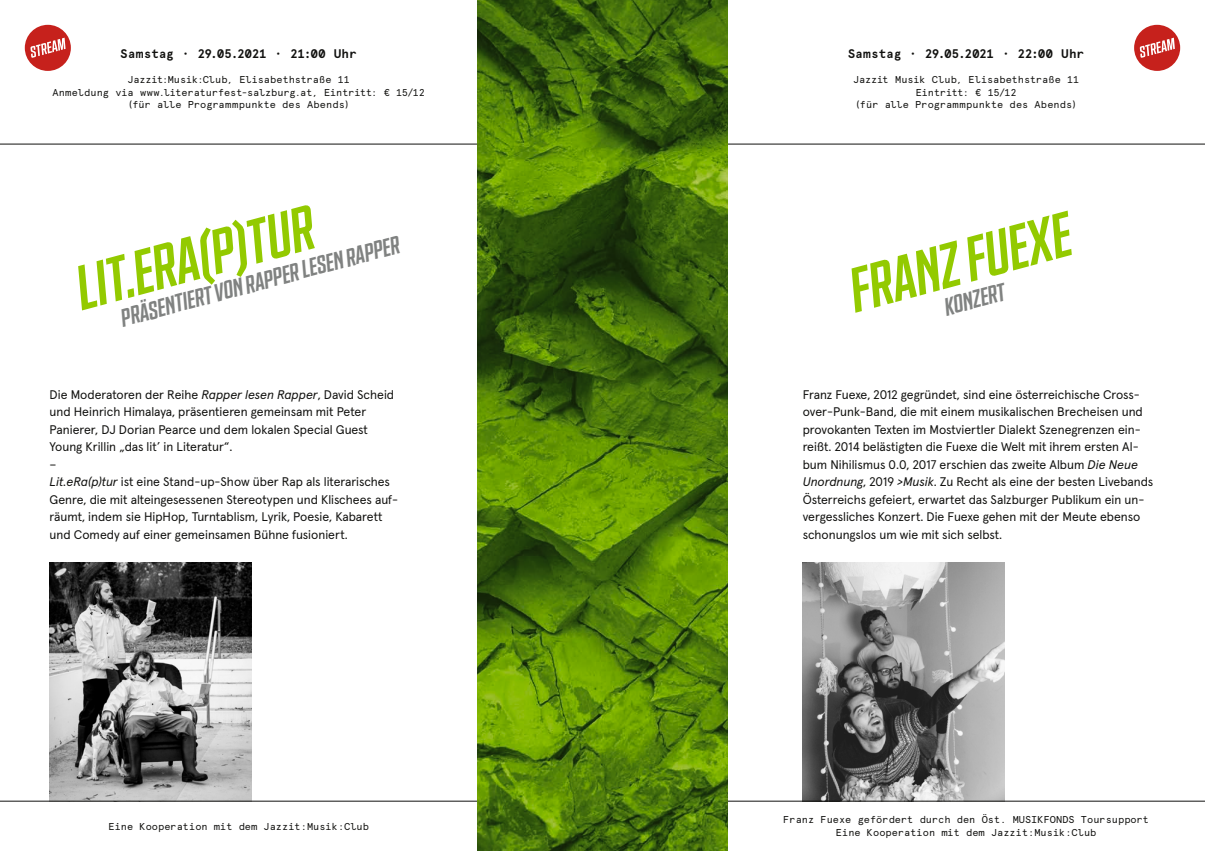
<style>
.page{position:relative;width:1205px;height:851px;background:#fff}
.page>*{position:absolute;margin:0;border:0;box-sizing:border-box;transform-origin:0 0}
.t1{font:italic 62.5px "NTF Grand Medium";color:#93ca00}
.t2{font:italic 25px "NTF Grand Medium";color:#808281}
.t3{font:12.5px/17.5px "Apercu Pro";color:#11110f}
.t4{font:700 12.5px "Apercu Mono Pro";letter-spacing:-.025em;color:#11110f}
.t5{font:10px/12.5px "Apercu Mono Pro";color:#11110f;text-align:center}
.s1{font-style:italic}
</style>
<div class="page">
<img style="left:803px;top:562px;width:202px;height:238px">
<img style="left:50px;top:562px;width:202px;height:238px">
<hr style="left:0;top:800px;width:1205px;height:1px;background:#11110f">
<hr style="left:0;top:144px;width:488px;height:1px;background:#11110f">
<hr style="left:727px;top:144px;width:478px;height:1px;background:#11110f">
<img style="left:477px;top:0;width:250px;height:850px">
<div style="left:25px;top:25px;width:46px;height:46px;background:#c6211c;border-radius:50%"></div>
<svg style="left:30px;top:38px;width:36px;height:20px"></svg>
<div style="left:1134px;top:25px;width:46px;height:46px;background:#c6211c;border-radius:50%"></div>
<svg style="left:1140px;top:38px;width:35px;height:20px"></svg>
<p class="t4" style="left:120px;top:44px;width:238px">Samstag · 29.05.2021 · 21:00 Uhr</p>
<p class="t5" style="left:53px;top:73px;width:374px">Jazzit:Musik:Club, Elisabethstraße 11<br>Anmeldung via www.literaturfest-salzburg.at, Eintritt: € 15/12 (für alle Programmpunkte des Abends)</p>
<h1 class="t1" style="left:68px;top:254px;width:246px;rotate:-15deg">LIT.ERA(P)TUR</h1>
<h2 class="t2" style="left:118px;top:304px;width:289px;rotate:-15deg">PRÄSENTIERT VON RAPPER LESEN RAPPER</h2>
<p class="t3" style="left:50px;top:384px;width:350px">Die Moderatoren der Reihe <span class="s1">Rapper lesen Rapper</span>, David Scheid und Heinrich Himalaya, präsentieren gemeinsam mit Peter Panierer, DJ Dorian Pearce und dem lokalen Special Guest Young Krillin „das lit’ in Literatur“.<br>–<br><span class="s1">Lit.eRa(p)tur</span> ist eine Stand-up-Show über Rap als literarisches Genre, die mit alteingesessenen Stereotypen und Klischees auf&shy;räumt, indem sie HipHop, Turntablism, Lyrik, Poesie, Kabarett und Comedy auf einer gemeinsamen Bühne fusioniert.</p>
<p class="t5" style="left:109px;top:819px;width:262px">Eine Kooperation mit dem Jazzit:Musik:Club</p>
<p class="t4" style="left:848px;top:44px;width:238px">Samstag · 29.05.2021 · 22:00 Uhr</p>
<p class="t5" style="left:853px;top:73px;width:228px">Jazzit Musik Club, Elisabethstraße 11<br>Eintritt: € 15/12<br>(für alle Programmpunkte des Abends)</p>
<h1 class="t1" style="left:841px;top:256px;width:229px;rotate:-15deg">FRANZ FUEXE</h1>
<h2 class="t2" style="left:941px;top:293px;width:64px;rotate:-15deg">KONZERT</h2>
<p class="t3" style="left:803px;top:384px;width:352px">Franz Fuexe, 2012 gegründet, sind eine österreichische Cross&shy;over-Punk-Band, die mit einem musikalischen Brecheisen und provokanten Texten im Mostviertler Dialekt Szenegrenzen ein&shy;reißt. 2014 belästigten die Fuexe die Welt mit ihrem ersten Al&shy;bum Nihilismus 0.0, 2017 erschien das zweite Album <span class="s1">Die Neue Unordnung</span>, 2019 <span class="s1">&gt;Musik</span>. Zu Recht als eine der besten Livebands Österreichs gefeiert, erwartet das Salzburger Publikum ein un&shy;vergessliches Konzert. Die Fuexe gehen mit der Meute ebenso schonungslos um wie mit sich selbst.</p>
<p class="t5" style="left:783px;top:812px;width:367px">Franz Fuexe gefördert durch den Öst. MUSIKFONDS Toursupport<br>Eine Kooperation mit dem Jazzit:Musik:Club</p>
</div>
